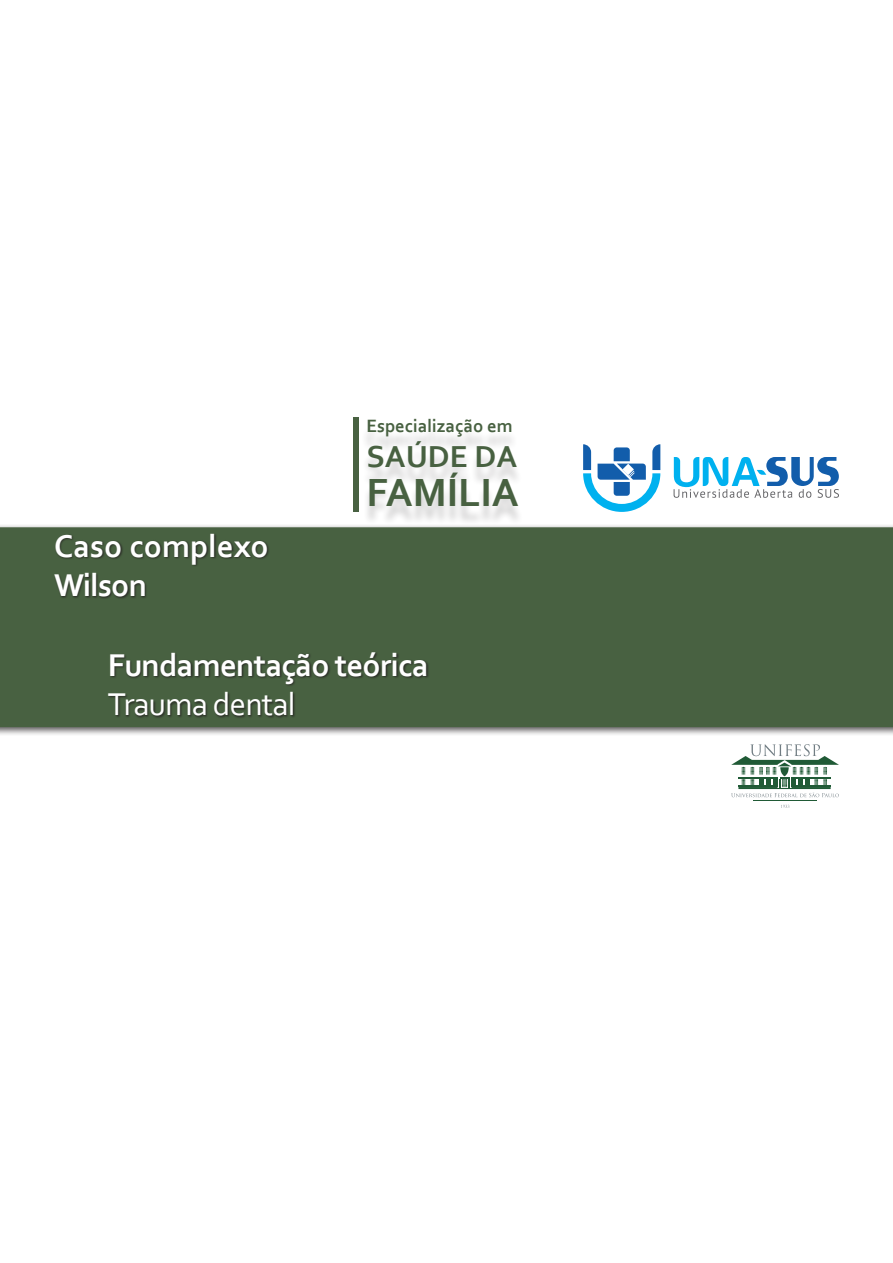
<style>
.page{position:relative;width:893px;height:1263px;background:#fff}
.page>*{position:absolute;margin:0;border:0;box-sizing:border-box;transform-origin:0 0}
.Título_da_folha{font:700 41.1px "Corbel";color:#486141}
.Cabeçalho_2{font:700 33px "Corbel";letter-spacing:-.025em;color:#fff}
.Cabeçalho{font:700 33px "Corbel";color:#fff}
.Cabeçalho_2-2{font:33px "Corbel";letter-spacing:-.025em;color:#fff}
.Título_da_folha-2{font:700 31.8px "Corbel";color:#486141}
.Título_da_folha-3{font:700 18.75px "Corbel";color:#486141}
</style>
<div class="page">
<div style="left:0;top:524px;width:893px;height:213px;background:#231f20;opacity:.75"></div>
<div style="left:0;top:527px;width:893px;height:200px;background:#486141"></div>
<svg style="left:781px;top:805px;width:8px;height:3px"></svg>
<hr style="left:754px;top:801px;width:63px;height:1px;background:#205a36">
<svg style="left:731px;top:744px;width:108px;height:53px"></svg>
<div style="left:353px;top:418px;width:5px;height:94px;background:#486141"></div>
<div style="left:361px;top:426px;width:163px;height:100px;background:#231f20;opacity:.2"></div>
<svg style="left:583px;top:444px;width:77px;height:68px"></svg>
<svg style="left:674px;top:457px;width:165px;height:41px"></svg>
<div style="left:54px;top:533px;width:376px;height:186px;background:#231f20;opacity:.75"></div>
<p class="Cabeçalho" style="left:54px;top:525px;width:216px">Caso complexo</p>
<p class="Cabeçalho_2" style="left:54px;top:565px;width:95px">Wilson</p>
<p class="Título_da_folha-3" style="left:366px;top:414px;width:148px">Especialização em</p>
<p class="Título_da_folha-2" style="left:366px;top:436px;width:152px">SAÚDE DA</p>
<p class="Título_da_folha" style="left:366px;top:467px;width:154px">FAMÍLIA</p>
<p class="Cabeçalho_2" style="left:108px;top:644px;width:322px">Fundamentação teórica</p>
<p class="Cabeçalho_2-2" style="left:108px;top:684px;width:189px">Trauma dental</p>
</div>
